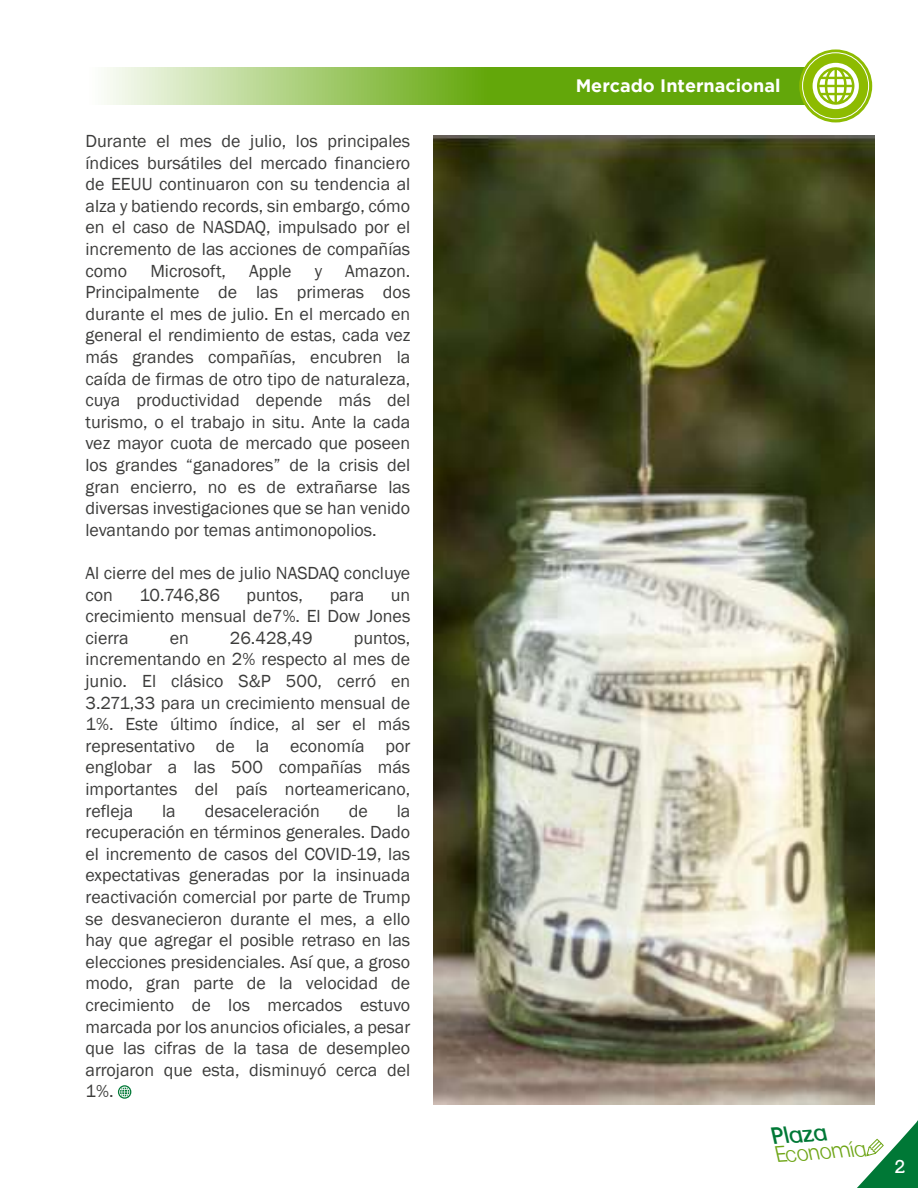
<style>
.page{position:relative;width:918px;height:1188px;background:#fff}
.page>*{position:absolute;margin:0;border:0;box-sizing:border-box;transform-origin:0 0}
.t1{font:italic 23.1px "Clemente P Dai";color:#007836;scale:.95 1}
.t2{font:italic 300 22.05px "Clemente P Dae";color:#6ea516;scale:.95 1}
.t3{font:18px/21.6px "Franklin Gothic";color:#3c3c3b;text-align:justify}
.t4{font:700 18px "Gotham";color:#fff}
.t5{font:18px "Clemente P Dai";color:#fff;scale:.94 1}
</style>
<div class="page">
<svg style="left:857px;top:1120px;width:61px;height:68px"></svg>
<svg style="left:104px;top:68px;width:700px;height:36px;background:#8cbe4a"></svg>
<svg style="left:799px;top:49px;width:73px;height:73px;background:#97c119"></svg>
<div style="left:802px;top:53px;width:67px;height:66px;border:1px solid #fff;border-radius:50%"></div>
<svg style="left:813px;top:63px;width:46px;height:46px"></svg>
<svg style="left:118px;top:1085px;width:13px;height:14px"></svg>
<img style="left:434px;top:135px;width:440px;height:969px">
<p class="t3" style="left:86px;top:131px;width:326px">Durante el mes de julio, los principales índices bursátiles del mercado financiero de EEUU continuaron con su tendencia al alza y batiendo records, sin embargo, cómo en el caso de NASDAQ, impulsado por el incremento de las acciones de compañías como</p>
<p class="t3" style="left:150px;top:260px;width:77px">Microsoft,</p>
<p class="t3" style="left:249px;top:260px;width:44px">Apple</p>
<p class="t3" style="left:315px;top:260px;width:9px">y</p>
<p class="t3" style="left:86px;top:260px;width:326px;text-indent:260px">Amazon.<br>Principalmente de las primeras dos durante el mes de julio. En el mercado en general el rendimiento de estas, cada vez más grandes compañías, encubren la caída de firmas de otro tipo de naturaleza, cuya productividad depende más del turismo, o el trabajo in situ. Ante la cada vez mayor cuota de mercado que poseen los grandes “ganadores” de la crisis del gran encierro, no es de extrañarse las diversas investigaciones que se han venido levantando por temas antimonopolios.</p>
<p class="t3" style="left:86px;top:563px;width:326px">Al cierre del mes de julio NASDAQ concluye con</p>
<p class="t3" style="left:140px;top:584px;width:82px">10.746,86</p>
<p class="t3" style="left:247px;top:584px;width:58px">puntos,</p>
<p class="t3" style="left:330px;top:584px;width:36px">para</p>
<p class="t3" style="left:86px;top:584px;width:326px;text-indent:305px">un crecimiento mensual de7%. El Dow Jones cierra</p>
<p class="t3" style="left:170px;top:627px;width:21px">en</p>
<p class="t3" style="left:230px;top:627px;width:84px">26.428,49</p>
<p class="t3" style="left:86px;top:627px;width:326px;text-indent:268px">puntos, incrementando en 2% respecto al mes de junio. El clásico S&amp;P 500, cerró en 3.271,33 para un crecimiento mensual de 1%. Este último índice, al ser el más representativo de la economía por englobar a las 500 compañías más importantes del país norteamericano, refleja</p>
<p class="t3" style="left:162px;top:800px;width:15px">la</p>
<p class="t3" style="left:205px;top:800px;width:117px">desaceleración</p>
<p class="t3" style="left:349px;top:800px;width:21px">de</p>
<p class="t3" style="left:86px;top:800px;width:326px;text-indent:311px">la recuperación en términos generales. Dado el incremento de casos del COVID-19, las expectativas generadas por la insinuada reactivación comercial por parte de Trump se desvanecieron durante el mes, a ello hay que agregar el posible retraso en las elecciones presidenciales. Así que, a groso modo, gran parte de la velocidad de crecimiento de los mercados estuvo marcada por los anuncios oficiales, a pesar que las cifras de la tasa de desempleo arrojaron que esta, disminuyó cerca del 1%.</p>
<p class="t4" style="left:576px;top:75px;width:206px">Mercado Internacional</p>
<p class="t1" style="left:772px;top:1122px;width:60px;rotate:-4deg">Plaza</p>
<p class="t2" style="left:776px;top:1142px;width:96px;rotate:-4deg">Economía</p>
<p class="t5" style="left:894px;top:1156px;width:13px">2</p>
</div>
